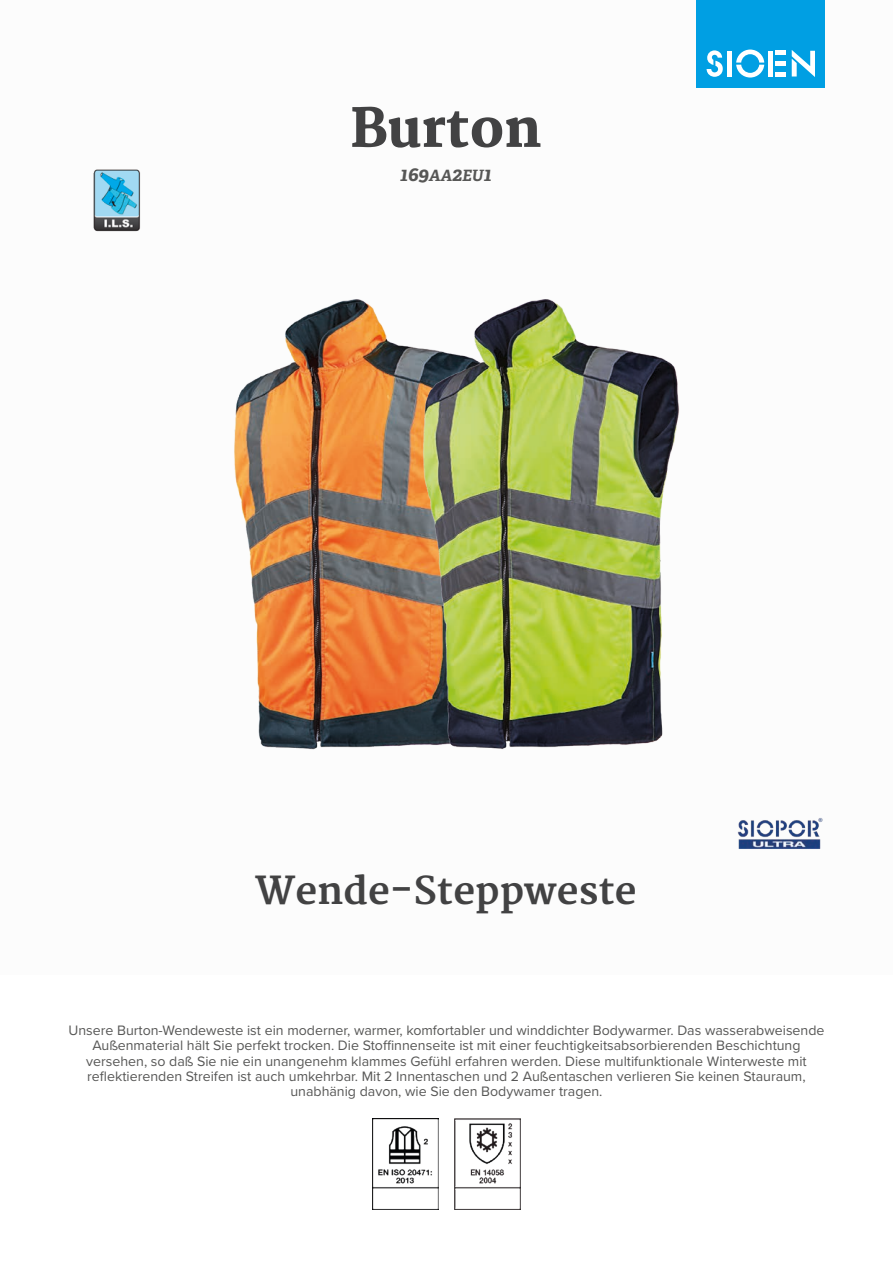
<style>
.page{position:relative;width:893px;height:1263px;background:#fff}
.page>*{position:absolute;margin:0;border:0;box-sizing:border-box;transform-origin:0 0}
.t1{font:800 52.5px "Merriweather";color:#424243}
.t2{font:700 37.5px "Merriweather";color:#424243}
.t3{font:italic 700 19.5px "Adelle PE";color:#575756}
.t4{font:14.25px/15.3px "Proxima Nova";color:#575756;text-align:center}
.s1{font-size:15.6px}
</style>
<div class="page">
<div style="left:697px;top:0;width:128px;height:88px;background:#009fe3"></div>
<svg style="left:707px;top:50px;width:16px;height:27px"></svg>
<svg style="left:736px;top:50px;width:28px;height:28px"></svg>
<div style="left:727px;top:51px;width:5px;height:26px;background:#fff"></div>
<div style="left:768px;top:51px;width:5px;height:26px;background:#fff"></div>
<div style="left:775px;top:72px;width:11px;height:5px;background:#fff"></div>
<div style="left:775px;top:61px;width:11px;height:5px;background:#fff"></div>
<hr style="left:775px;top:51px;width:11px;height:4px;background:#fff">
<svg style="left:792px;top:50px;width:23px;height:27px"></svg>
<img style="left:93px;top:169px;width:45px;height:63px">
<img style="left:783px;top:817px;width:40px;height:32px">
<img style="left:372px;top:1118px;width:66px;height:92px">
<img style="left:454px;top:1118px;width:67px;height:92px">
<img style="left:110px;top:170px;width:188px;height:579px">
<img style="left:298px;top:299px;width:485px;height:550px">
<h1 class="t1" style="left:350px;top:98px;width:193px">Burton</h1>
<h3 class="t3" style="left:400px;top:160px;width:93px">169<span class="s1">AA</span>2<span class="s1">EU</span>1</h3>
<h2 class="t2" style="left:255px;top:869px;width:383px">Wende-Steppweste</h2>
<p class="t4" style="left:68px;top:1022px;width:758px">Unsere Burton-Wendeweste ist ein moderner, warmer, komfortabler und winddichter Bodywarmer. Das wasserabweisende Außenmaterial hält Sie perfekt trocken. Die Stoffinnenseite ist mit einer feuchtigkeitsabsorbierenden Beschichtung versehen, so daß Sie nie ein unangenehm klammes Gefühl erfahren werden. Diese multifunktionale Winterweste mit reflektierenden Streifen ist auch umkehrbar. Mit 2 Innentaschen und 2 Außentaschen verlieren Sie keinen Stauraum, unabhänig davon, wie Sie den Bodywamer tragen.</p>
</div>
